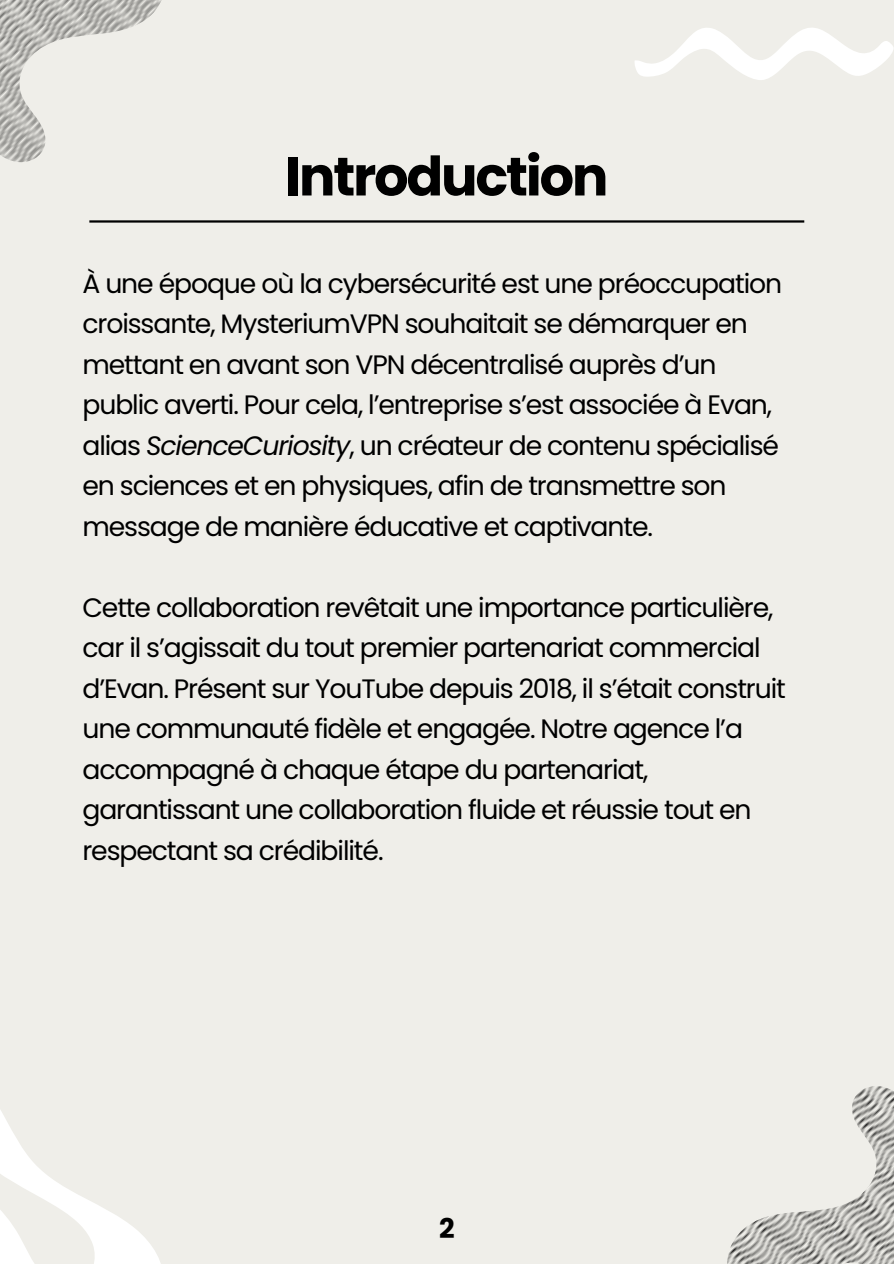
<style>
.page{position:relative;width:894px;height:1264px;background:#fff}
.page>*{position:absolute;margin:0;border:0;box-sizing:border-box;transform-origin:0 0}
.t1{font:700 54.15px "Poppins";letter-spacing:-.04em;color:#000}
.t2{font:700 27.15px "Poppins";color:#000}
.t3{font:26.7px/40.5px "Poppins";letter-spacing:-.04em;color:#000}
.s1{font-style:italic}
</style>
<div class="page">
<div style="left:0;top:0;width:893px;height:1263px;background:#efeee9"></div>
<svg style="left:0;top:1110px;width:160px;height:153px"></svg>
<svg style="left:0;top:0;width:162px;height:163px"></svg>
<svg style="left:635px;top:28px;width:258px;height:52px"></svg>
<hr style="left:89px;top:220px;width:715px;height:2px;background:#000">
<svg style="left:727px;top:1086px;width:166px;height:177px"></svg>
<p class="t1" style="left:285px;top:139px;width:325px">Introduction</p>
<p class="t3" style="left:82px;top:263px;width:701px">À une époque où la cybersécurité est une préoccupation croissante, MysteriumVPN souhaitait se démarquer en mettant en avant son VPN décentralisé auprès d’un public averti. Pour cela, l’entreprise s’est associée à Evan, alias <span class="s1">ScienceCuriosity</span>, un créateur de contenu spécialisé en sciences et en physiques, afin de transmettre son message de manière éducative et captivante.</p>
<h1 class="t3" style="left:82px;top:587px;width:704px">Cette collaboration revêtait une importance particulière, car il s’agissait du tout premier partenariat commercial d’Evan. Présent sur YouTube depuis 2018, il s’était construit une communauté fidèle et engagée. Notre agence l’a accompagné à chaque étape du partenariat, garantissant une collaboration fluide et réussie tout en respectant sa crédibilité.</h1>
<p class="t2" style="left:439px;top:1209px;width:17px">2</p>
</div>
